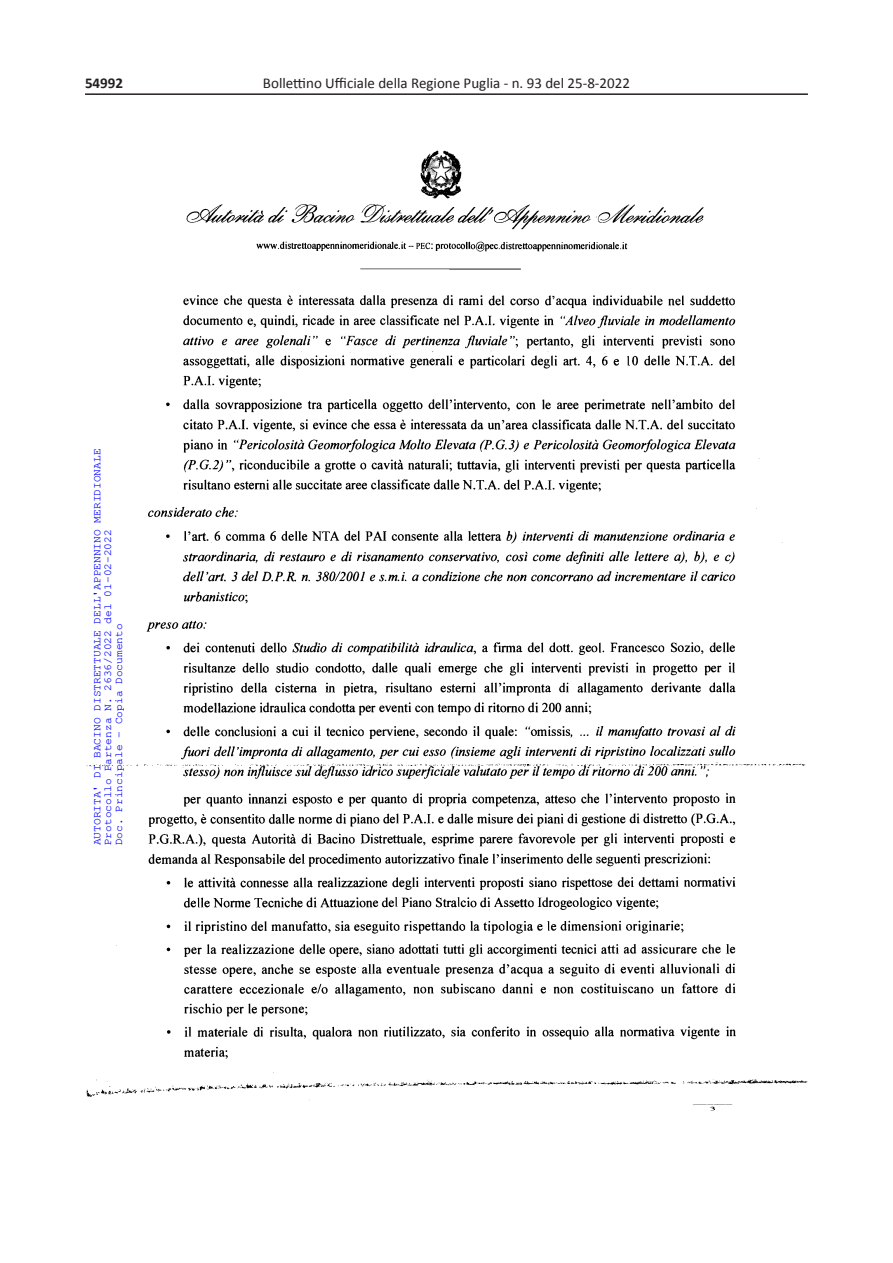
<style>
.page{position:relative;width:893px;height:1263px;background:#fff}
.page>*{position:absolute;margin:0;border:0;box-sizing:border-box;transform-origin:0 0}
.t1{font:15px "Calibri";color:#231f20}
.t2{font:700 15px "Calibri";color:#231f20}
.t3{font:10.95px/10.9px "Courier";color:#00f}
</style>
<div class="page">
<hr style="left:85px;top:93px;width:723px;height:2px;background:#231f20">
<img style="left:86px;top:241px;width:722px;height:870px">
<img style="left:186px;top:150px;width:518px;height:80px">
<img style="left:86px;top:1078px;width:721px;height:31px">
<h1 class="t2" style="left:85px;top:72px;width:40px">54992</h1>
<h1 class="t1" style="left:263px;top:74px;width:369px">Bollettino Ufficiale della Regione Puglia - n. 93 del 25-8-2022</h1>
<p class="t3" style="left:92px;top:845px;width:398px;rotate:-90deg">AUTORITA' DI BACINO DISTRETTUALE DELL'APPENNINO MERIDIONALE<br>Protocollo Partenza N. 2636/2022 del 01-02-2022<br>Doc. Principale - Copia Documento</p>
</div>
